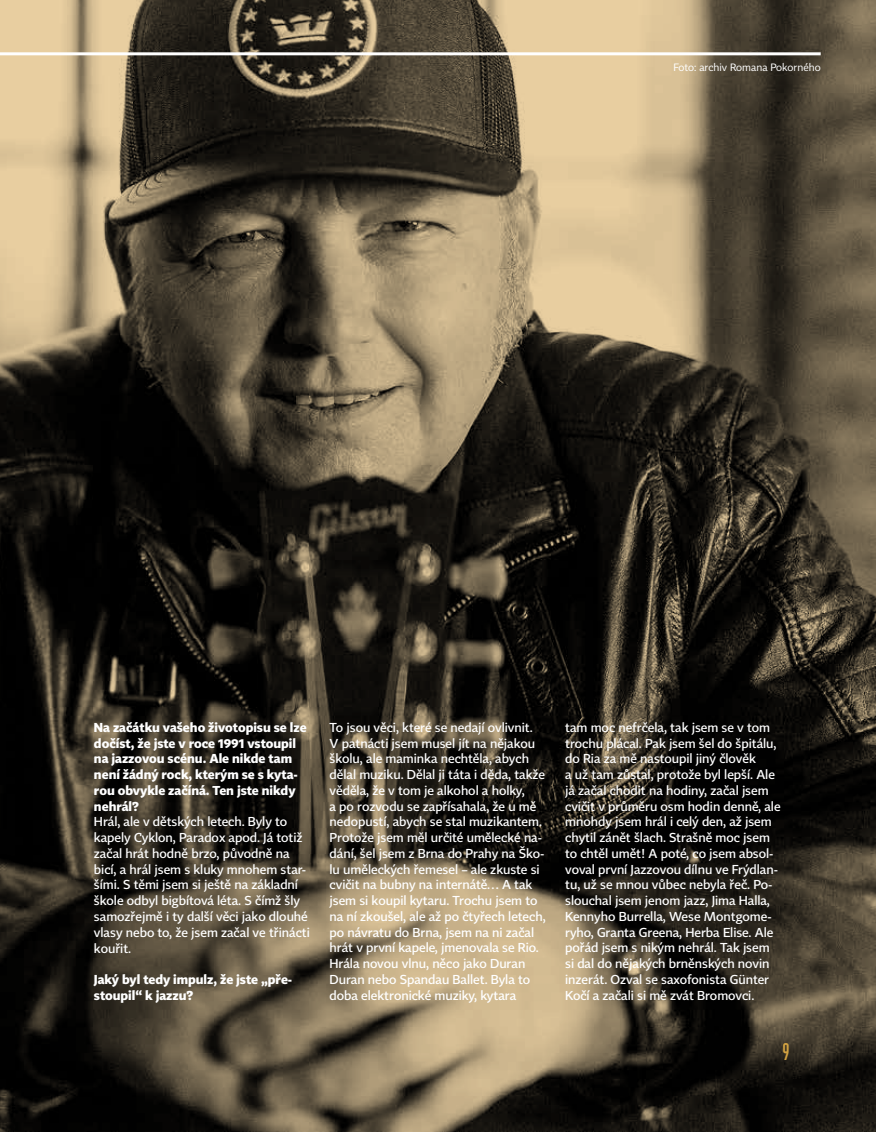
<style>
.page{position:relative;width:876px;height:1132px;background:#fff}
.page>*{position:absolute;margin:0;border:0;box-sizing:border-box;transform-origin:0 0}
.t1{font:24px "Header 12";color:#d1a141}
.t2{font:500 12.75px/15.8px "Tabac Sans";letter-spacing:-.005em;color:#fff}
.t3{font:700 12.75px/15.8px "Tabac Sans";letter-spacing:-.005em;color:#fff}
.t4{font:10.5px "Tabac Sans";color:#fff}
</style>
<div class="page">
<img style="left:0;top:0;width:876px;height:1131px">
<hr style="left:0;top:52px;width:821px;height:3px;background:#fff">
<p class="t4" style="left:673px;top:61px;width:149px">Foto: archiv Romana Pokorného</p>
<p class="t3" style="left:94px;top:719px;width:214px">Na začátku vašeho životopisu se lze dočíst, že jste v roce 1991 vstoupil na jazzovou scénu. Ale nikde tam není žádný rock, kterým se s kyta&shy;rou obvykle začíná. Ten jste nikdy nehrál?</p>
<p class="t2" style="left:94px;top:813px;width:217px">Hrál, ale v dětských letech. Byly to kapely Cyklon, Paradox apod. Já totiž začal hrát hodně brzo, původně na bicí, a hrál jsem s kluky mnohem star&shy;šími. S těmi jsem si ještě na základní škole odbyl bigbítová léta. S čímž šly samozřejmě i ty další věci jako dlouhé vlasy nebo to, že jsem začal ve třinácti kouřit.</p>
<p class="t3" style="left:94px;top:971px;width:200px">Jaký byl tedy impulz, že jste „pře&shy;stoupil“ k jazzu?</p>
<p class="t2" style="left:330px;top:719px;width:218px">To jsou věci, které se nedají ovlivnit.<br>V patnácti jsem musel jít na nějakou školu, ale maminka nechtěla, abych dělal muziku. Dělal ji táta i děda, takže věděla, že v tom je alkohol a holky,<br>a po rozvodu se zapřísahala, že u mě nedopustí, abych se stal muzikantem.<br>Protože jsem měl určité umělecké na&shy;dání, šel jsem z Brna do Prahy na Ško&shy;lu uměleckých řemesel – ale zkuste si cvičit na bubny na internátě… A tak jsem si koupil kytaru. Trochu jsem to na ní zkoušel, ale až po čtyřech letech, po návratu do Brna, jsem na ni začal hrát v první kapele, jmenovala se Rio.<br>Hrála novou vlnu, něco jako Duran Duran nebo Spandau Ballet. Byla to doba elektronické muziky, kytara</p>
<p class="t2" style="left:565px;top:719px;width:217px">tam moc nefrčela, tak jsem se v tom trochu plácal. Pak jsem šel do špitálu, do Ria za mě nastoupil jiný člověk<br>a už tam zůstal, protože byl lepší. Ale já začal chodit na hodiny, začal jsem cvičit v průměru osm hodin denně, ale mnohdy jsem hrál i celý den, až jsem chytil zánět šlach. Strašně moc jsem to chtěl umět! A poté, co jsem absol&shy;voval první Jazzovou dílnu ve Frýdlan&shy;tu, už se mnou vůbec nebyla řeč. Po&shy;slouchal jsem jenom jazz, Jima Halla, Kennyho Burrella, Wese Montgome&shy;ryho, Granta Greena, Herba Elise. Ale pořád jsem s nikým nehrál. Tak jsem si dal do nějakých brněnských novin inzerát. Ozval se saxofonista Günter Kočí a začali si mě zvát Bromovci.</p>
<h1 class="t1" style="left:782px;top:1039px;width:8px">9</h1>
</div>
